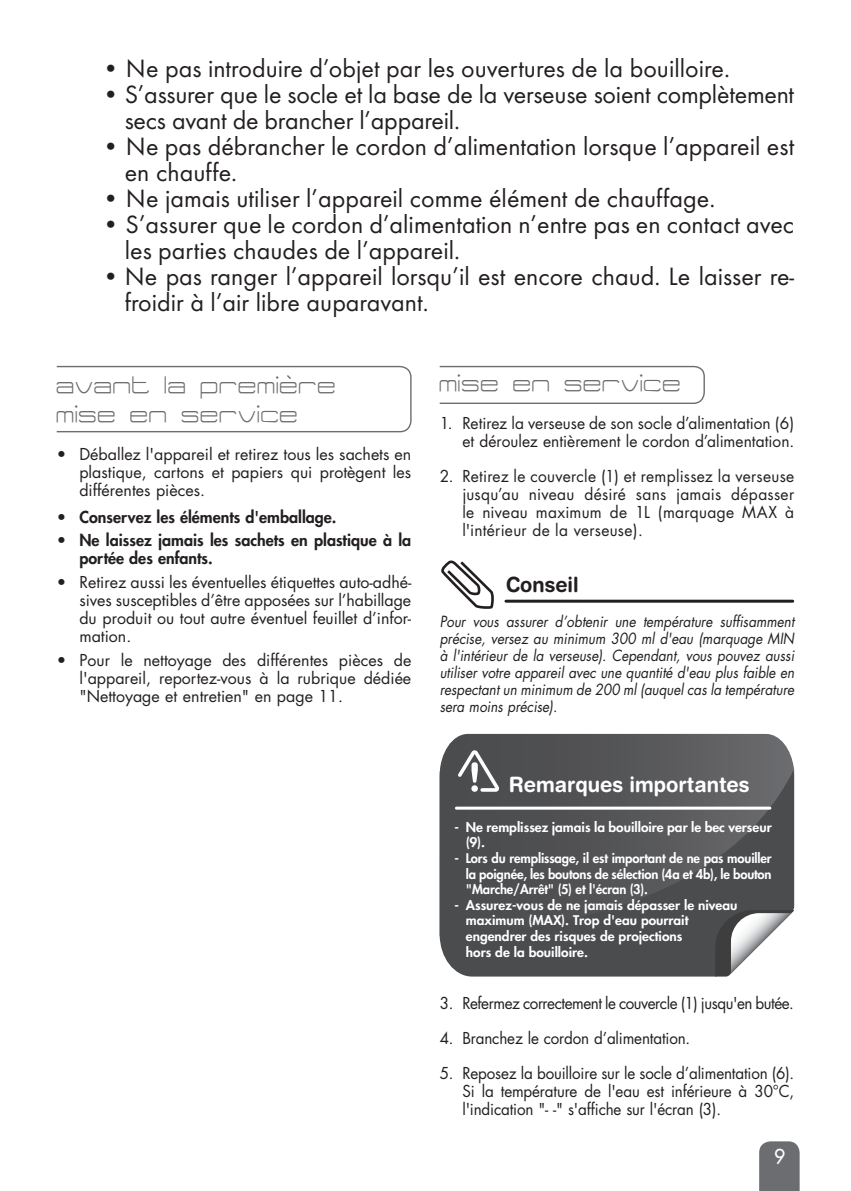
<style>
.page{position:relative;width:851px;height:1191px;background:#fff}
.page>*{position:absolute;margin:0;border:0;box-sizing:border-box;transform-origin:0 0}
.t1{font:28px/28.8px "Tidy Curve TV";letter-spacing:-.01em;color:#6c6d70}
.t2{font:26px/26px "Futura T";color:#231f20}
.t3{font:700 21.2px "Helvetica Rounded";color:#fff;scale:.95 1}
.t4{font:700 21px "Helvetica Rounded";color:#231f20;scale:.95 1}
.t5{font:20px "Futura";color:#fff;scale:.95 1}
.t6{font:16px/18px "Futura";color:#231f20;text-align:justify}
.t7{font:16px/18px "Futura";color:#231f20;text-align:justify;scale:.95 1}
.t8{font:800 16px/18px "Futura";color:#231f20}
.t9{font:16px "Futura";letter-spacing:-.03em;color:#231f20;scale:.95 1}
.t10{font:italic 15px/17px "Futura";color:#231f20;text-align:justify;scale:.9 1}
.t11{font:800 13px/15.6px "Futura";color:#fff;scale:1.05 1}
.s1{font-weight:400}
</style>
<div class="page">
<div style="left:759px;top:1141px;width:40px;height:50px;background:#6c6d70"></div>
<svg style="left:439px;top:365px;width:266px;height:39px"></svg>
<div style="left:439px;top:936px;width:276px;height:40px;background:#4b4c4d"></div>
<svg style="left:715px;top:936px;width:54px;height:40px"></svg>
<svg style="left:439px;top:734px;width:355px;height:202px;background:#575759"></svg>
<svg style="left:454px;top:746px;width:48px;height:47px"></svg>
<hr style="left:456px;top:806px;width:313px;height:3px;background:#fff">
<hr style="left:506px;top:599px;width:286px;height:3px;background:#231f20">
<svg style="left:441px;top:560px;width:53px;height:49px"></svg>
<svg style="left:56px;top:365px;width:356px;height:68px"></svg>
<h2 class="t2" style="left:102px;top:55px;width:629px">• Ne pas introduire d’objet par les ouvertures de la bouilloire.</h2>
<h2 class="t2" style="left:125px;top:81px;width:670px;text-indent:-23px">• S’assurer que le socle et la base de la verseuse soient complètement secs avant de brancher l’appareil.</h2>
<h2 class="t2" style="left:125px;top:133px;width:671px;text-indent:-23px">• Ne pas débrancher le cordon d’alimentation lorsque l’appareil est en chauffe.</h2>
<h2 class="t2" style="left:102px;top:185px;width:614px">• Ne jamais utiliser l’appareil comme élément de chauffage.</h2>
<h2 class="t2" style="left:125px;top:211px;width:670px;text-indent:-23px">• S’assurer que le cordon d’alimentation n’entre pas en contact avec les parties chaudes de l’appareil.</h2>
<h2 class="t2" style="left:125px;top:263px;width:671px;text-indent:-23px">• Ne pas ranger l’appareil lorsqu’il est encore chaud. Le laisser re&shy;froidir à l’air libre auparavant.</h2>
<h1 class="t1" style="left:57px;top:371px;width:282px">avant la premiere mise en service</h1>
<p class="t6" style="left:79px;top:445px;width:333px;text-indent:-23px">• Déballez l'appareil et retirez tous les sachets en plastique, cartons et papiers qui protègent les différentes pièces.</p>
<p class="t8" style="left:57px;top:508px;width:281px"><span class="s1">•</span> Conservez les éléments d'emballage.</p>
<p class="t8" style="left:79px;top:531px;width:333px;text-indent:-23px"><span class="s1">•</span> Ne laissez jamais les sachets en plastique à la portée des enfants.</p>
<p class="t6" style="left:79px;top:573px;width:333px;text-indent:-23px">• Retirez aussi les éventuelles étiquettes auto-adhé&shy;sives susceptibles d’être apposées sur l’habillage du produit ou tout autre éventuel feuillet d’infor&shy;mation.</p>
<p class="t6" style="left:79px;top:651px;width:333px;text-indent:-23px">• Pour le nettoyage des différentes pièces de l'appareil, reportez-vous à la rubrique dédiée "Nettoyage et entretien" en page 11.</p>
<h1 class="t1" style="left:439px;top:369px;width:244px">mise en service</h1>
<p class="t6" style="left:439px;top:414px;width:356px;text-align:right">1. Retirez la verseuse de son socle d’alimentation (6) et déroulez entièrement le cordon d’alimentation.</p>
<p class="t6" style="left:462px;top:467px;width:333px;text-indent:-23px">2. Retirez le couvercle (1) et remplissez la verseuse jusqu’au niveau désiré sans jamais dépasser le niveau maximum de 1L (marquage MAX à l'intérieur de la verseuse).</p>
<h3 class="t4" style="left:506px;top:571px;width:78px">Conseil</h3>
<p class="t10" style="left:439px;top:613px;width:395px">Pour vous assurer d’obtenir une température suffisamment précise, versez au minimum 300 ml d'eau (marquage MIN à l'intérieur de la verseuse). Cependant, vous pouvez aussi utiliser votre appareil avec une quantité d'eau plus faible en respectant un minimum de 200 ml (auquel cas la température sera moins précise).</p>
<h3 class="t3" style="left:509px;top:772px;width:255px">Remarques importantes</h3>
<p class="t11" style="left:466px;top:819px;width:293px;text-indent:-11px">- Ne remplissez jamais la bouilloire par le bec verseur (9).</p>
<p class="t11" style="left:466px;top:850px;width:293px;text-align:justify;text-indent:-11px">- Lors du remplissage, il est important de ne pas mouiller la poignée, les boutons de sélection (4a et 4b), le bouton "Marche/Arrêt" (5) et l'écran (3).</p>
<p class="t11" style="left:466px;top:897px;width:260px;text-indent:-11px">- Assurez-vous de ne jamais dépasser le niveau maximum (MAX). Trop d'eau pourrait engendrer des risques de projections<br>hors de la bouilloire.</p>
<p class="t9" style="left:439px;top:992px;width:374px">3. Refermez correctement le couvercle (1) jusqu'en butée.</p>
<p class="t7" style="left:439px;top:1029px;width:265px">4. Branchez le cordon d’alimentation.</p>
<p class="t7" style="left:462px;top:1064px;width:351px;text-indent:-23px">5. Reposez la bouilloire sur le socle d’alimentation (6).<br>Si la température de l'eau est inférieure à 30°C, l'indication "- -" s'affiche sur l'écran (3).</p>
<p class="t5" style="left:774px;top:1144px;width:13px">9</p>
</div>
